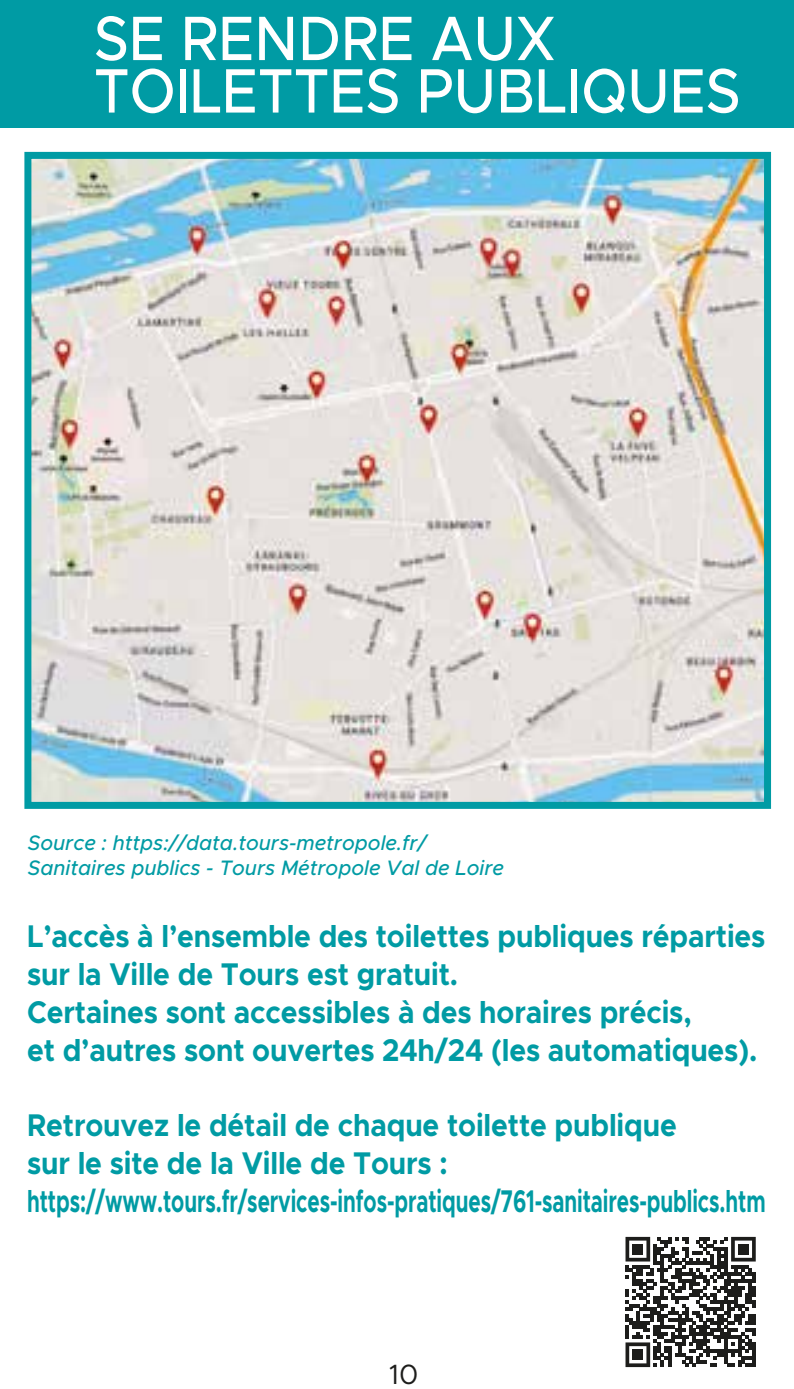
<style>
.page{position:relative;width:794px;height:1389px;background:#fff}
.page>*{position:absolute;margin:0;border:0;box-sizing:border-box;transform-origin:0 0}
.t1{font:500 63px/52.5px "Metropolis";color:#fff;scale:.9 1}
.t2{font:700 31.5px/37.8px "Metropolis";letter-spacing:-.005em;color:#009ba4;scale:.9 1}
.t3{font:28px "Metropolis";color:#1d1d1b}
.t4{font:italic 500 21px/25.2px "Metropolis";color:#009ba4;scale:.96 1}
</style>
<div class="page">
<div style="left:0;top:0;width:794px;height:127px;background:#009ba4"></div>
<img style="left:32px;top:160px;width:731px;height:641px">
<div style="left:24px;top:152px;width:747px;height:657px;border:7px solid #009ba4"></div>
<svg style="left:625px;top:1237px;width:130px;height:130px"></svg>
<div style="left:632px;top:1244px;width:11px;height:10px;background:#1d1d1b"></div>
<div style="left:738px;top:1244px;width:10px;height:10px;background:#1d1d1b"></div>
<div style="left:632px;top:1349px;width:11px;height:11px;background:#1d1d1b"></div>
<h1 class="t1" style="left:94px;top:12px;width:720px">SE RENDRE AUX<br>TOILETTES PUBLIQUES</h1>
<p class="t4" style="left:28px;top:830px;width:497px">Source : https://data.tours-metropole.fr/<br>Sanitaires publics - Tours Métropole Val de Loire</p>
<p class="t2" style="left:27px;top:917px;width:822px">L’accès à l’ensemble des toilettes publiques réparties sur la Ville de Tours est gratuit.<br>Certaines sont accessibles à des horaires précis,<br>et d’autres sont ouvertes 24h/24 (les automatiques).</p>
<p class="t2" style="left:27px;top:1106px;width:822px">Retrouvez le détail de chaque toilette publique<br>sur le site de la Ville de Tours : https://www.tours.fr/services-infos-pratiques/761-sanitaires-publics.htm</p>
<p class="t3" style="left:389px;top:1357px;width:31px">10</p>
</div>
